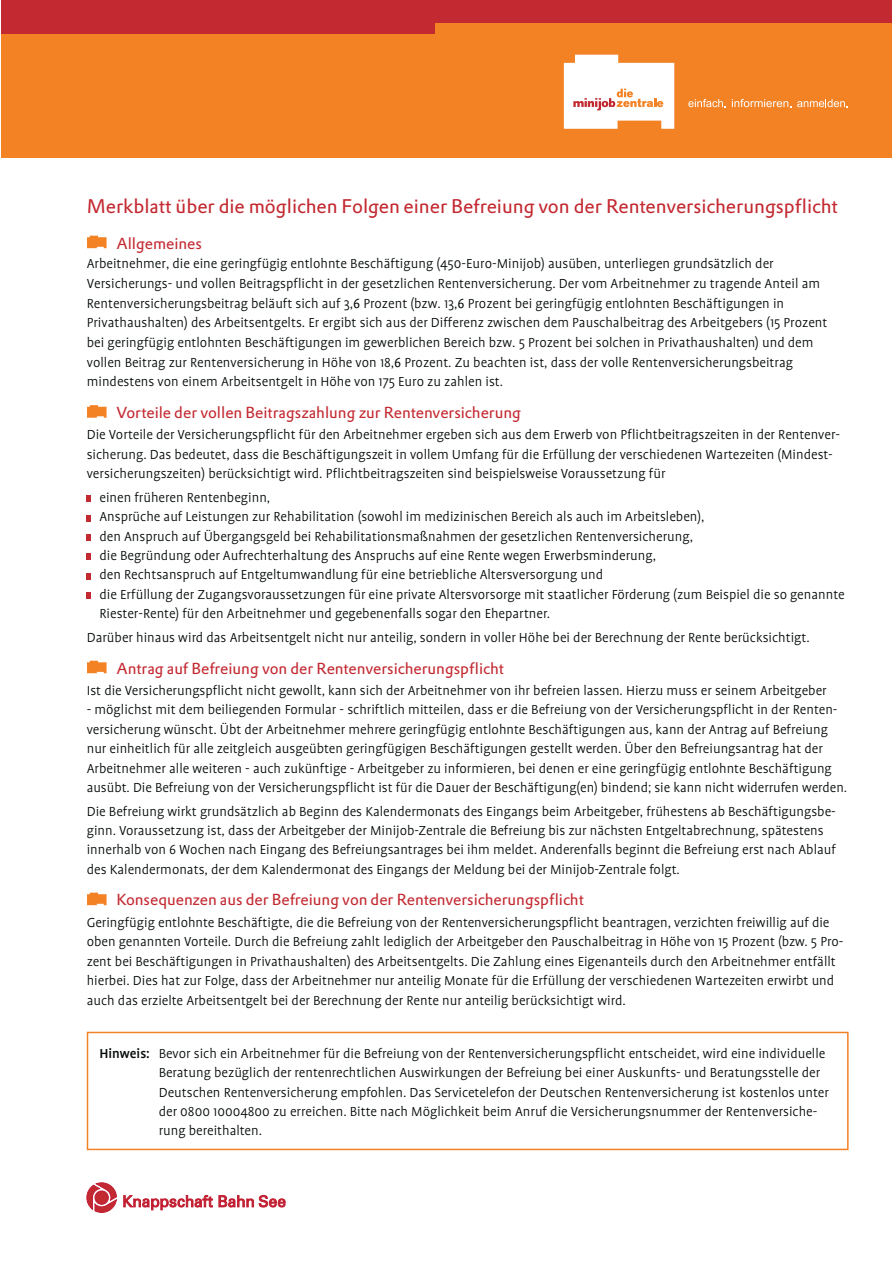
<style>
.page{position:relative;width:893px;height:1263px;background:#fff}
.page>*{position:absolute;margin:0;border:0;box-sizing:border-box;transform-origin:0 0}
.t1{font:19.35px "DTL Prokyon T";color:#c32931}
.t2{font:15.6px "DTL Prokyon T";color:#c32931}
.t3{font:300 14.85px/19.4px "Profile";color:#040909}
.s1{font-weight:400}
.s2{font-weight:500}
</style>
<div class="page">
<div style="left:1px;top:0;width:890px;height:157px;background:#f38225"></div>
<div style="left:1px;top:0;width:890px;height:33px;background:#c32931"></div>
<svg style="left:124px;top:1195px;width:89px;height:15px"></svg>
<svg style="left:219px;top:1195px;width:66px;height:12px"></svg>
<svg style="left:87px;top:1183px;width:30px;height:30px"></svg>
<div style="left:435px;top:23px;width:456px;height:13px;background:#f38225"></div>
<svg style="left:564px;top:55px;width:110px;height:74px;background:#fbe7d9"></svg>
<svg style="left:688px;top:99px;width:37px;height:8px"></svg>
<svg style="left:731px;top:99px;width:60px;height:8px"></svg>
<svg style="left:797px;top:99px;width:50px;height:8px"></svg>
<svg style="left:87px;top:236px;width:20px;height:12px"></svg>
<svg style="left:87px;top:405px;width:20px;height:13px"></svg>
<svg style="left:87px;top:496px;width:4px;height:6px"></svg>
<svg style="left:87px;top:515px;width:4px;height:6px"></svg>
<svg style="left:87px;top:534px;width:4px;height:7px"></svg>
<svg style="left:87px;top:554px;width:4px;height:6px"></svg>
<svg style="left:87px;top:573px;width:4px;height:6px"></svg>
<svg style="left:87px;top:593px;width:4px;height:6px"></svg>
<svg style="left:87px;top:661px;width:20px;height:12px"></svg>
<svg style="left:87px;top:893px;width:20px;height:12px"></svg>
<div style="left:87px;top:1032px;width:761px;height:118px;border:1px solid #f38225"></div>
<h1 class="t1" style="left:87px;top:193px;width:752px">Merkblatt über die möglichen Folgen einer Befreiung von der Rentenversicherungspflicht</h1>
<p class="t2" style="left:116px;top:233px;width:87px">Allgemeines</p>
<p class="t3" style="left:87px;top:255px;width:742px">Arbeitnehmer, die eine geringfügig entlohnte Beschäftigung (450-Euro-Minijob) ausüben, unterliegen grundsätzlich der Versicherungs- und vollen Beitragspflicht in der gesetzlichen Rentenversicherung. Der vom Arbeitnehmer zu tragende Anteil am Rentenversicherungsbeitrag beläuft sich auf 3,<span class="s1">6</span> Prozent (bzw. 13,<span class="s1">6</span> Prozent bei geringfügig entlohnten Beschäftigungen in Privathaushalten) des Arbeitsentgelts. Er ergibt sich aus der Differenz zwischen dem Pauschalbeitrag des Arbeitgebers (15 Prozent bei geringfügig entlohnten Beschäftigungen im gewerblichen Bereich bzw. 5 Prozent bei solchen in Privathaushalten) und dem vollen Beitrag zur Rentenversicherung in Höhe von 18,<span class="s1">6</span> Prozent. Zu beachten ist, dass der volle Rentenversicherungsbeitrag mindestens von einem Arbeitsentgelt in Höhe von 175 Euro zu zahlen ist.</p>
<p class="t2" style="left:116px;top:402px;width:406px">Vorteile der vollen Beitragszahlung zur Rentenversicherung</p>
<p class="t3" style="left:87px;top:426px;width:754px">Die Vorteile der Versicherungspflicht für den Arbeitnehmer ergeben sich aus dem Erwerb von Pflichtbeitragszeiten in der Rentenver&shy;sicherung. Das bedeutet, dass die Beschäftigungszeit in vollem Umfang für die Erfüllung der verschiedenen Wartezeiten (Mindest&shy;versicherungszeiten) berücksichtigt wird. Pflichtbeitragszeiten sind beispielsweise Voraussetzung für</p>
<p class="t3" style="left:99px;top:489px;width:746px">einen früheren Rentenbeginn,<br>Ansprüche auf Leistungen zur Rehabilitation (sowohl im medizinischen Bereich als auch im Arbeitsleben),<br>den Anspruch auf Übergangsgeld bei Rehabilitationsmaßnahmen der gesetzlichen Rentenversicherung,<br>die Begründung oder Aufrechterhaltung des Anspruchs auf eine Rente wegen Erwerbsminderung,<br>den Rechtsanspruch auf Entgeltumwandlung für eine betriebliche Altersversorgung und<br>die Erfüllung der Zugangsvoraussetzungen für eine private Altersvorsorge mit staatlicher Förderung (zum Beispiel die so genannte Riester-Rente) für den Arbeitnehmer und gegebenenfalls sogar den Ehepartner.</p>
<p class="t3" style="left:87px;top:629px;width:724px">Darüber hinaus wird das Arbeitsentgelt nicht nur anteilig, sondern in voller Höhe bei der Berechnung der Rente berücksichtigt.</p>
<p class="t2" style="left:116px;top:658px;width:389px">Antrag auf Befreiung von der Rentenversicherungspflicht</p>
<p class="t3" style="left:87px;top:682px;width:741px">Ist die Versicherungspflicht nicht gewollt, kann sich der Arbeitnehmer von ihr befreien lassen. Hierzu muss er seinem Arbeitgeber</p>
<p class="t3" style="left:87px;top:701px;width:761px">- möglichst mit dem beiliegenden Formular - schriftlich mitteilen, dass er die Befreiung von der Versicherungspflicht in der Renten&shy;versicherung wünscht. Übt der Arbeitnehmer mehrere geringfügig entlohnte Beschäftigungen aus, kann der Antrag auf Befreiung nur einheitlich für alle zeitgleich ausgeübten geringfügigen Beschäftigungen gestellt werden. Über den Befreiungsantrag hat der Arbeitnehmer alle weiteren - auch zukünftige - Arbeitgeber zu informieren, bei denen er eine geringfügig entlohnte Beschäftigung ausübt. Die Befreiung von der Versicherungspflicht ist für die Dauer der Beschäftigung(en) bindend; sie kann nicht widerrufen werden.</p>
<p class="t3" style="left:87px;top:802px;width:750px">Die Befreiung wirkt grundsätzlich ab Beginn des Kalendermonats des Eingangs beim Arbeitgeber, frühestens ab Beschäftigungsbe&shy;ginn. Voraussetzung ist, dass der Arbeitgeber der Minijob-Zentrale die Befreiung bis zur nächsten Entgeltabrechnung, spätestens innerhalb von 6 Wochen nach Eingang des Befreiungsantrages bei ihm meldet. Anderenfalls beginnt die Befreiung erst nach Ablauf des Kalendermonats, der dem Kalendermonat des Eingangs der Meldung bei der Minijob-Zentrale folgt.</p>
<p class="t2" style="left:116px;top:890px;width:469px">Konsequenzen aus der Befreiung von der Rentenversicherungspflicht</p>
<p class="t3" style="left:87px;top:914px;width:758px">Geringfügig entlohnte Beschäftigte, die die Befreiung von der Rentenversicherungspflicht beantragen, verzichten freiwillig auf die oben genannten Vorteile. Durch die Befreiung zahlt lediglich der Arbeitgeber den Pauschalbeitrag in Höhe von 15 Prozent (bzw. 5 Pro&shy;zent bei Beschäftigungen in Privathaushalten) des Arbeitsentgelts. Die Zahlung eines Eigenanteils durch den Arbeitnehmer entfällt hierbei. Dies hat zur Folge, dass der Arbeitnehmer nur anteilig Monate für die Erfüllung der verschiedenen Wartezeiten erwirbt und auch das erzielte Arbeitsentgelt bei der Berechnung der Rente nur anteilig berücksichtigt wird.</p>
<p class="t3" style="left:159px;top:1045px;width:671px;text-indent:-59px"><span class="s2">Hinweis:</span> Bevor sich ein Arbeitnehmer für die Befreiung von der Rentenversicherungspflicht entscheidet, wird eine individuelle Beratung bezüglich der rentenrechtlichen Auswirkungen der Befreiung bei einer Auskunfts- und Beratungsstelle der Deutschen Rentenversicherung empfohlen. Das Servicetelefon der Deutschen Rentenversicherung ist kostenlos unter der 0800 10004800 zu erreichen. Bitte nach Möglichkeit beim Anruf die Versicherungsnummer der Rentenversiche&shy;rung bereithalten.</p>
</div>
